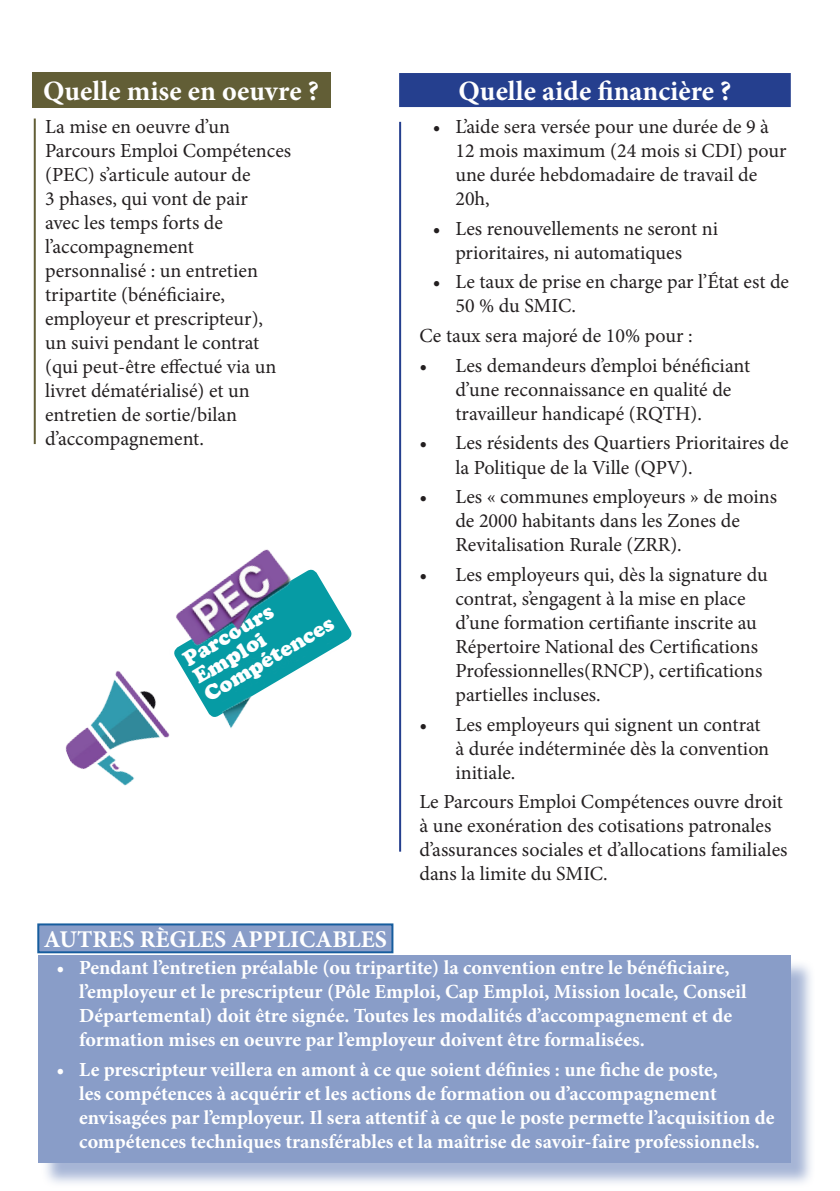
<style>
.page{position:relative;width:840px;height:1191px;background:#fff}
.page>*{position:absolute;margin:0;border:0;box-sizing:border-box;transform-origin:0 0}
.t1{font:700 28px "Minion Pro";letter-spacing:.005em;color:#fff}
.t2{font:700 24px "Minion Pro";color:#fff}
.t3{font:20.8px/20.8px "Cooper Black Std";color:#fff}
.t4{font:20px/24px "Minion Pro";color:#231f20}
.t5{font:700 20px/24px "Minion Pro";color:#fff}
</style>
<div class="page">
<div style="left:400px;top:74px;width:389px;height:32px;background:#253f8e"></div>
<div style="left:399px;top:73px;width:391px;height:34px;border:2px solid #253f8e"></div>
<div style="left:32px;top:72px;width:298px;height:35px;background:#625e36"></div>
<hr style="left:34px;top:118px;width:2px;height:326px;background:#625e36">
<hr style="left:399px;top:122px;width:2px;height:729px;background:#253f8e">
<div style="left:38px;top:924px;width:354px;height:28px;background:#899dc8"></div>
<div style="left:37px;top:923px;width:356px;height:30px;border:2px solid #175d9e"></div>
<div style="left:41px;top:958px;width:773px;height:229px;background:#899dc8;opacity:.75"></div>
<div style="left:38px;top:955px;width:751px;height:207px;background:#899dc8"></div>
<img style="left:65px;top:549px;width:287px;height:237px">
<h1 class="t1" style="left:43px;top:71px;width:277px">Quelle mise en oeuvre ?</h1>
<p class="t4" style="left:45px;top:115px;width:247px">La mise en oeuvre d’un<br>Parcours Emploi Compétences (PEC) s’articule autour de<br>3 phases, qui vont de pair<br>avec les temps forts de l’accompagnement personnalisé : un entretien tripartite (bénéficiaire, employeur et prescripteur),<br>un suivi pendant le contrat (qui peut-être effectué via un livret dématérialisé) et un entretien de sortie/bilan d’accompagnement.</p>
<p class="t3" style="left:179px;top:652px;width:148px;rotate:-31deg">Parcours<br>Emploi<br>Compétences</p>
<h1 class="t1" style="left:458px;top:72px;width:274px">Quelle aide financière ?</h1>
<p class="t4" style="left:455px;top:115px;width:332px;text-indent:-23px">• L’aide sera versée pour une durée de 9 à<br>12 mois maximum (24 mois si CDI) pour une durée hebdomadaire de travail de<br>20h,</p>
<p class="t4" style="left:455px;top:216px;width:264px;text-indent:-23px">• Les renouvellements ne seront ni prioritaires, ni automatiques</p>
<p class="t4" style="left:455px;top:270px;width:335px;text-indent:-23px">• Le taux de prise en charge par l’État est de<br>50 % du SMIC.</p>
<p class="t4" style="left:419px;top:324px;width:274px">Ce taux sera majoré de 10% pour :</p>
<p class="t4" style="left:455px;top:353px;width:296px;text-indent:-36px">• Les demandeurs d’emploi bénéficiant d’une reconnaissance en qualité de travailleur handicapé (RQTH).</p>
<p class="t4" style="left:455px;top:431px;width:334px;text-indent:-36px">• Les résidents des Quartiers Prioritaires de la Politique de la Ville (QPV).</p>
<p class="t4" style="left:455px;top:485px;width:323px;text-indent:-36px">• Les « communes employeurs » de moins de 2000 habitants dans les Zones de<br>Revitalisation Rurale (ZRR).</p>
<p class="t4" style="left:455px;top:562px;width:313px;text-indent:-36px">• Les employeurs qui, dès la signature du contrat, s’engagent à la mise en place d’une formation certifiante inscrite au Répertoire National des Certifications Professionnelles(RNCP), certifications partielles incluses.</p>
<p class="t4" style="left:455px;top:712px;width:315px;text-indent:-36px">• Les employeurs qui signent un contrat à durée indéterminée dès la convention initiale.</p>
<p class="t4" style="left:419px;top:790px;width:369px">Le Parcours Emploi Compétences ouvre droit à une exonération des cotisations patronales d’assurances sociales et d’allocations familiales dans la limite du SMIC.</p>
<p class="t2" style="left:44px;top:922px;width:344px">AUTRES RÈGLES APPLICABLES</p>
<p class="t5" style="left:79px;top:955px;width:668px;text-indent:-23px">• Pendant l’entretien préalable (ou tripartite) la convention entre le bénéficiaire, l’employeur et le prescripteur (Pôle Emploi, Cap Emploi, Mission locale, Conseil Départemental) doit être signée. Toutes les modalités d’accompagnement et de formation mises en oeuvre par l’employeur doivent être formalisées.</p>
<p class="t5" style="left:79px;top:1057px;width:696px;text-indent:-23px">• Le prescripteur veillera en amont à ce que soient définies : une fiche de poste,<br>les compétences à acquérir et les actions de formation ou d’accompagnement envisagées par l’employeur. Il sera attentif à ce que le poste permette l’acquisition de compétences techniques transférables et la maîtrise de savoir-faire professionnels.</p>
</div>
